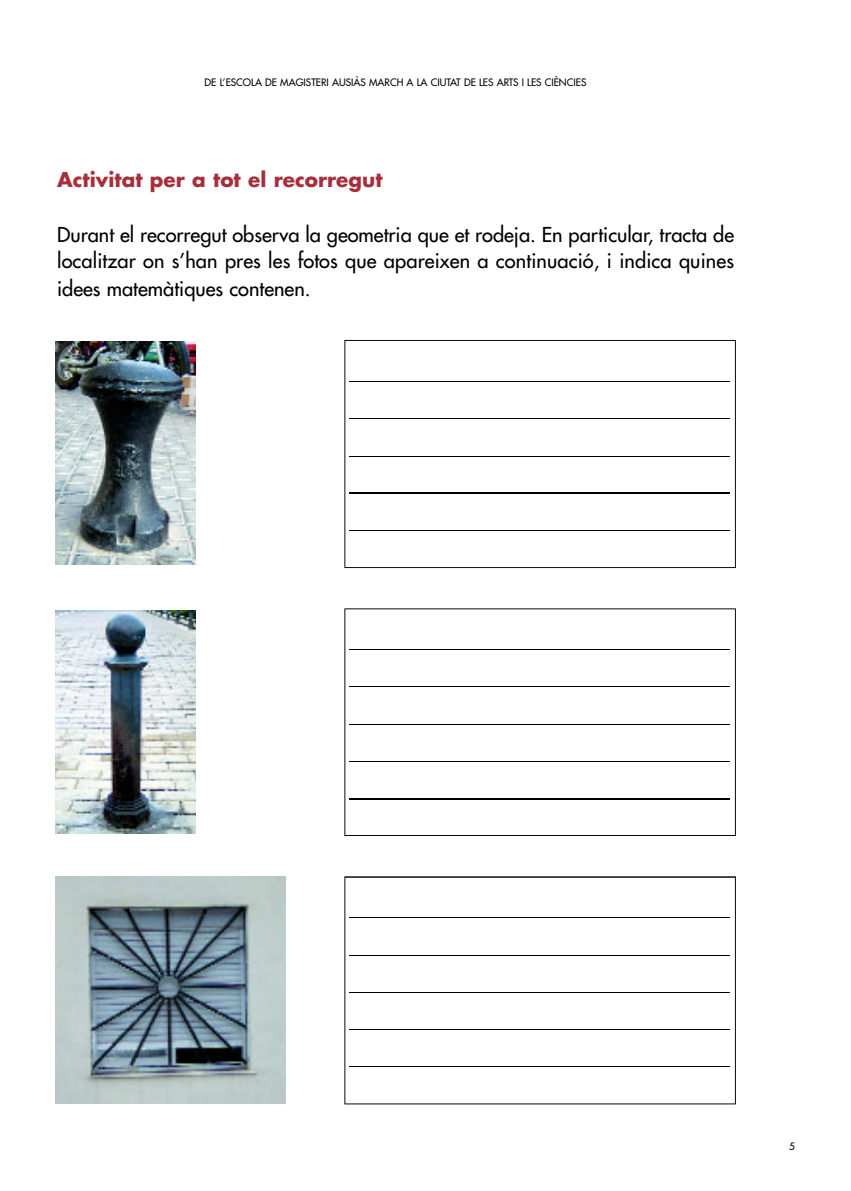
<style>
.page{position:relative;width:851px;height:1191px;background:#fff}
.page>*{position:absolute;margin:0;border:0;box-sizing:border-box;transform-origin:0 0}
.t1{font:20px/27.2px "Futura";color:#000;text-align:justify}
.t2{font:700 20px "Futura";color:#a72e3b}
.t3{font:10px "Futura";color:#000}
</style>
<div class="page">
<img style="left:55px;top:610px;width:140px;height:223px">
<img style="left:55px;top:341px;width:140px;height:223px">
<img style="left:55px;top:876px;width:230px;height:228px">
<svg style="left:344px;top:876px;width:391px;height:228px"></svg>
<hr style="left:349px;top:917px;width:381px;height:1px;background:#000">
<hr style="left:349px;top:954px;width:381px;height:1px;background:#000">
<hr style="left:349px;top:992px;width:381px;height:1px;background:#000">
<hr style="left:349px;top:1029px;width:381px;height:1px;background:#000">
<hr style="left:349px;top:1066px;width:381px;height:1px;background:#000">
<svg style="left:344px;top:608px;width:391px;height:228px"></svg>
<hr style="left:349px;top:648px;width:381px;height:1px;background:#000">
<hr style="left:349px;top:686px;width:381px;height:1px;background:#000">
<hr style="left:349px;top:723px;width:381px;height:1px;background:#000">
<hr style="left:349px;top:761px;width:381px;height:1px;background:#000">
<hr style="left:349px;top:798px;width:381px;height:1px;background:#000">
<svg style="left:344px;top:340px;width:391px;height:228px"></svg>
<hr style="left:349px;top:381px;width:381px;height:1px;background:#000">
<hr style="left:349px;top:418px;width:381px;height:1px;background:#000">
<hr style="left:349px;top:456px;width:381px;height:1px;background:#000">
<hr style="left:349px;top:492px;width:381px;height:2px;background:#000">
<hr style="left:349px;top:530px;width:381px;height:1px;background:#000">
<p class="t3" style="left:204px;top:78px;width:383px">DE L’ESCOLA DE MAGISTERI AUSIÀS MARCH A LA CIUTAT DE LES ARTS I LES CIÈNCIES</p>
<p class="t2" style="left:57px;top:171px;width:327px">Activitat per a tot el recorregut</p>
<p class="t1" style="left:57px;top:222px;width:678px">Durant el recorregut observa la geometria que et rodeja. En particular, tracta de localitzar on s’han pres les fotos que apareixen a continuació, i indica quines idees matemàtiques contenen.</p>
<p class="t3" style="left:789px;top:1141px;width:7px">5</p>
</div>
